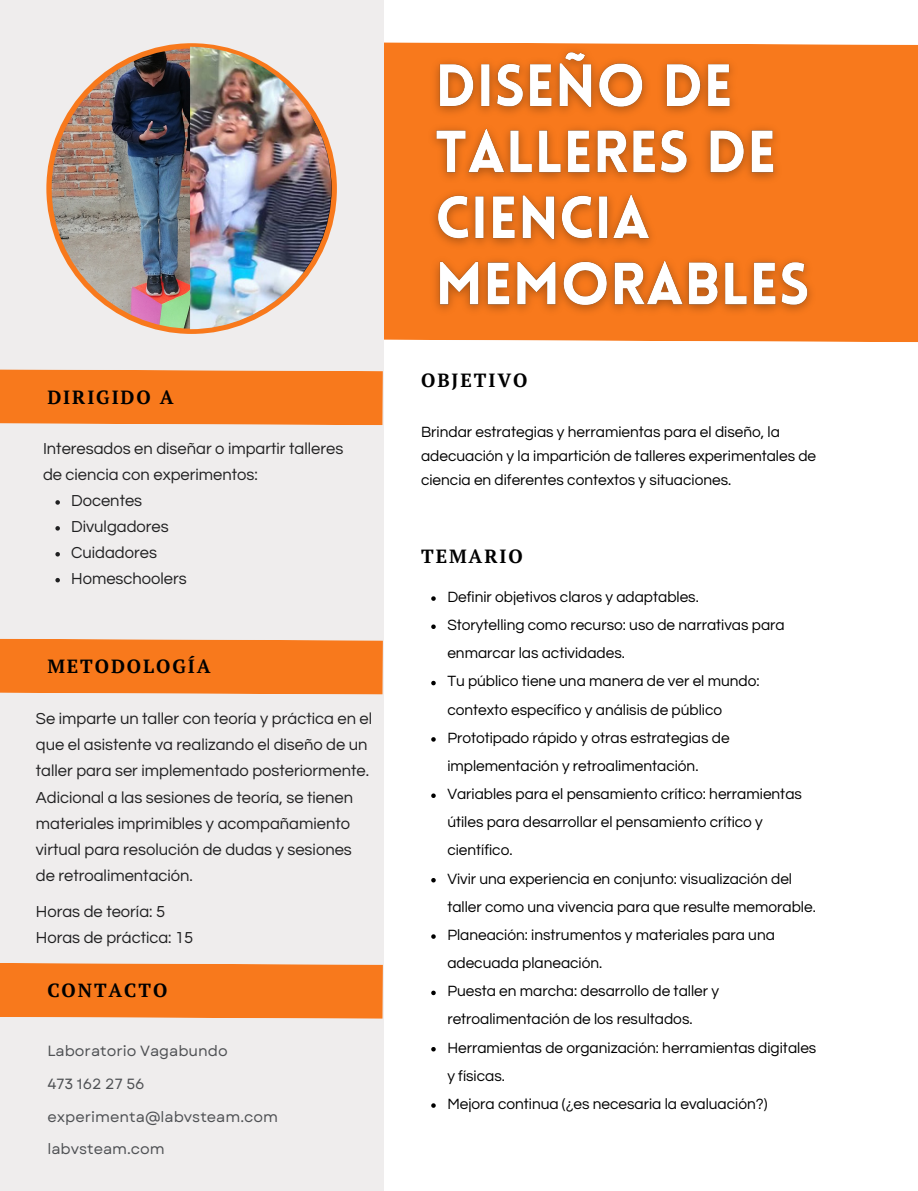
<style>
.page{position:relative;width:918px;height:1191px;background:#fff}
.page>*{position:absolute;margin:0;border:0;box-sizing:border-box;transform-origin:0 0}
.t1{font:700 19.05px "PT Serif";letter-spacing:.1em;color:#000}
.t2{font:700 18.9px "PT Serif";letter-spacing:.1em;color:#000}
.t3{font:16.5px/26.1px "Questrial";color:#202021}
.t4{font:15.45px/28.2px "Questrial";color:#000}
.t5{font:14.7px "Garet";color:#4f5154}
</style>
<div class="page">
<div style="left:383px;top:40px;width:535px;height:302px;background:#f8791c"></div>
<div style="left:0;top:0;width:383px;height:1190px;background:#efeded"></div>
<img style="left:46px;top:43px;width:291px;height:291px">
<div style="left:0;top:638px;width:383px;height:56px;background:#f8791c"></div>
<div style="left:0;top:369px;width:383px;height:56px;background:#f8791c"></div>
<div style="left:0;top:963px;width:383px;height:55px;background:#f8791c"></div>
<img style="left:190px;top:47px;width:141px;height:282px">
<svg style="left:55px;top:500px;width:5px;height:4px"></svg>
<svg style="left:55px;top:526px;width:5px;height:4px"></svg>
<svg style="left:55px;top:552px;width:5px;height:4px"></svg>
<svg style="left:55px;top:578px;width:5px;height:4px"></svg>
<img style="left:420px;top:40px;width:402px;height:283px">
<svg style="left:431px;top:596px;width:5px;height:4px"></svg>
<svg style="left:431px;top:624px;width:5px;height:5px"></svg>
<svg style="left:431px;top:680px;width:5px;height:5px"></svg>
<svg style="left:431px;top:737px;width:5px;height:4px"></svg>
<svg style="left:431px;top:793px;width:5px;height:4px"></svg>
<svg style="left:431px;top:878px;width:5px;height:4px"></svg>
<svg style="left:431px;top:934px;width:5px;height:4px"></svg>
<svg style="left:431px;top:990px;width:5px;height:5px"></svg>
<svg style="left:431px;top:1047px;width:5px;height:4px"></svg>
<svg style="left:431px;top:1103px;width:5px;height:4px"></svg>
<p class="t1" style="left:47px;top:384px;width:128px">DIRIGIDO A</p>
<p class="t3" style="left:43px;top:436px;width:302px">Interesados en diseñar o impartir talleres de ciencia con experimentos:</p>
<p class="t3" style="left:71px;top:487px;width:73px">Docentes</p>
<p class="t3" style="left:71px;top:513px;width:99px">Divulgadores</p>
<p class="t3" style="left:71px;top:539px;width:87px">Cuidadores</p>
<p class="t3" style="left:71px;top:565px;width:117px">Homeschoolers</p>
<p class="t1" style="left:47px;top:653px;width:165px">METODOLOGÍA</p>
<p class="t3" style="left:36px;top:705px;width:338px">Se imparte un taller con teoría y práctica en el que el asistente va realizando el diseño de un taller para ser implementado posteriormente.</p>
<p class="t3" style="left:36px;top:784px;width:319px">Adicional a las sesiones de teoría, se tienen materiales imprimibles y acompañamiento virtual para resolución de dudas y sesiones de retroalimentación.</p>
<p class="t3" style="left:36px;top:898px;width:131px">Horas de teoría: 5</p>
<p class="t3" style="left:36px;top:924px;width:159px">Horas de práctica: 15</p>
<p class="t2" style="left:47px;top:977px;width:121px">CONTACTO</p>
<p class="t5" style="left:47px;top:1040px;width:182px">Laboratorio Vagabundo</p>
<p class="t5" style="left:47px;top:1073px;width:99px">473 162 27 56</p>
<p class="t5" style="left:47px;top:1105px;width:232px">experimenta@labvsteam.com</p>
<p class="t5" style="left:47px;top:1138px;width:119px">labvsteam.com</p>
<p class="t1" style="left:421px;top:367px;width:108px">OBJETIVO</p>
<p class="t4" style="left:421px;top:421px;width:397px;line-height:23.7px">Brindar estrategias y herramientas para el diseño, la adecuación y la impartición de talleres experimentales de ciencia en diferentes contextos y situaciones.</p>
<p class="t1" style="left:421px;top:543px;width:103px">TEMARIO</p>
<p class="t4" style="left:447px;top:583px;width:253px">Definir objetivos claros y adaptables.</p>
<p class="t4" style="left:447px;top:611px;width:339px">Storytelling como recurso: uso de narrativas para enmarcar las actividades.</p>
<p class="t4" style="left:447px;top:667px;width:314px">Tu público tiene una manera de ver el mundo: contexto específico y análisis de público</p>
<p class="t4" style="left:447px;top:724px;width:284px">Prototipado rápido y otras estrategias de implementación y retroalimentación.</p>
<p class="t4" style="left:447px;top:780px;width:356px">Variables para el pensamiento crítico: herramientas útiles para desarrollar el pensamiento crítico y científico.</p>
<p class="t4" style="left:447px;top:864px;width:370px">Vivir una experiencia en conjunto: visualización del taller como una vivencia para que resulte memorable.</p>
<p class="t4" style="left:447px;top:921px;width:329px">Planeación: instrumentos y materiales para una adecuada planeación.</p>
<p class="t4" style="left:447px;top:977px;width:273px">Puesta en marcha: desarrollo de taller y retroalimentación de los resultados.</p>
<p class="t4" style="left:447px;top:1033px;width:371px">Herramientas de organización: herramientas digitales y físicas.</p>
<p class="t4" style="left:447px;top:1089px;width:322px">Mejora continua (¿es necesaria la evaluación?)</p>
</div>
